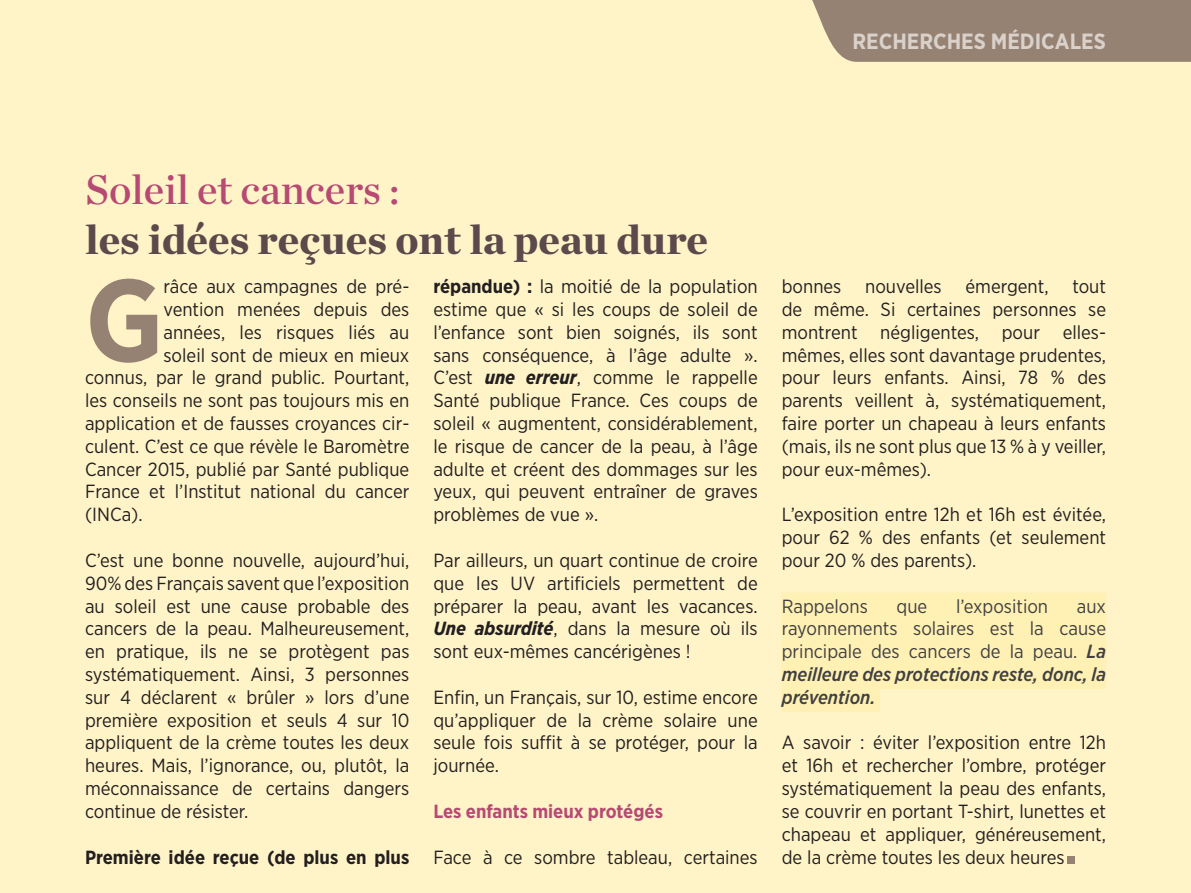
<style>
.page{position:relative;width:1191px;height:893px;background:#fff}
.page>*{position:absolute;margin:0;border:0;box-sizing:border-box;transform-origin:0 0}
.t1{font:700 116.8px "Gotham Narrow";color:#968273}
.t2{font:900 42px "Chronicle Deck";color:#5a4a4b}
.t3{font:42px "Chronicle Deck Semi";color:#b64a73}
.t4{font:700 22px "Gotham Narrow";color:#d9d1ca}
.t5{font:19px/22.8px "Gotham Narrow";color:#231f20;text-align:justify}
.t6{font:19px/22.8px "Gotham Narrow";color:#404041;text-align:justify}
.t7{font:700 19px "Gotham Narrow";color:#231f20}
.t8{font:700 19px "Gotham Narrow";color:#b64a73}
.s1{font-weight:700}
.s2{font-weight:700;font-style:italic}
.s3{font-weight:500;font-style:italic}
</style>
<div class="page">
<div style="left:0;top:0;width:1191px;height:892px;background:#fff4c8"></div>
<div style="left:781px;top:592px;width:325px;height:28px;background:#fff0b4"></div>
<div style="left:781px;top:615px;width:325px;height:28px;background:#fff0b4"></div>
<div style="left:781px;top:638px;width:325px;height:28px;background:#fff0b4"></div>
<div style="left:781px;top:661px;width:325px;height:28px;background:#fff0b4"></div>
<div style="left:781px;top:683px;width:99px;height:28px;background:#fff0b4"></div>
<div style="left:1067px;top:856px;width:8px;height:7px;background:#968273"></div>
<div style="left:812px;top:0;width:379px;height:62px;background:#968273"></div>
<p class="t4" style="left:852px;top:32px;width:255px">RECHERCHES MÉDICALES</p>
<h2 class="t3" style="left:85px;top:174px;width:316px">Soleil et cancers :</h2>
<h2 class="t2" style="left:85px;top:223px;width:624px">les idées reçues ont la peau dure</h2>
<h1 class="t1" style="left:85px;top:272px;width:80px">G</h1>
<p class="t5" style="left:163px;top:276px;width:247px">râce aux campagnes de pré-</p>
<p class="t5" style="left:163px;top:299px;width:247px">vention menées depuis des</p>
<p class="t5" style="left:163px;top:322px;width:247px">années, les risques liés au</p>
<p class="t5" style="left:163px;top:345px;width:247px">soleil sont de mieux en mieux</p>
<p class="t5" style="left:85px;top:367px;width:326px">connus, par le grand public. Pourtant,</p>
<p class="t5" style="left:85px;top:390px;width:326px">les conseils ne sont pas toujours mis en</p>
<p class="t5" style="left:85px;top:413px;width:326px">application et de fausses croyances cir-</p>
<p class="t5" style="left:85px;top:436px;width:326px">culent. C’est ce que révèle le Baromètre</p>
<p class="t5" style="left:85px;top:459px;width:326px">Cancer 2015, publié par Santé publique</p>
<p class="t5" style="left:85px;top:481px;width:326px">France et l’Institut national du cancer</p>
<p class="t5" style="left:85px;top:504px;width:59px">(INCa).</p>
<p class="t5" style="left:85px;top:550px;width:326px">C’est une bonne nouvelle, aujourd’hui, 90% des Français savent que l’exposition au soleil est une cause probable des cancers de la peau. Malheureusement, en pratique, ils ne se protègent pas systématiquement. Ainsi, 3 personnes sur 4 déclarent « brûler » lors d’une première exposition et seuls 4 sur 10 appliquent de la crème toutes les deux heures. Mais, l’ignorance, ou, plutôt, la méconnaissance de certains dangers continue de résister.</p>
<p class="t7" style="left:85px;top:848px;width:326px">Première idée reçue (de plus en plus</p>
<p class="t5" style="left:433px;top:276px;width:326px"><span class="s1">répandue) :</span> la moitié de la population estime que « si les coups de soleil de l’enfance sont bien soignés, ils sont sans conséquence, à l’âge adulte ».<br>C’est <span class="s2">une erreur</span>, comme le rappelle Santé publique France. Ces coups de soleil « augmentent, considérablement, le risque de cancer de la peau, à l’âge adulte et créent des dommages sur les yeux, qui peuvent entraîner de graves problèmes de vue ».</p>
<p class="t5" style="left:433px;top:550px;width:326px">Par ailleurs, un quart continue de croire que les UV artificiels permettent de préparer la peau, avant les vacances.<br><span class="s2">Une absurdité</span>, dans la mesure où ils sont eux-mêmes cancérigènes !</p>
<p class="t5" style="left:433px;top:687px;width:326px">Enfin, un Français, sur 10, estime encore qu’appliquer de la crème solaire une seule fois suffit à se protéger, pour la journée.</p>
<p class="t8" style="left:433px;top:803px;width:231px">Les enfants mieux protégés</p>
<p class="t5" style="left:433px;top:846px;width:326px">Face à ce sombre tableau, certaines</p>
<p class="t5" style="left:781px;top:276px;width:326px">bonnes nouvelles émergent, tout de même. Si certaines personnes se montrent négligentes, pour elles&shy;mêmes, elles sont davantage prudentes, pour leurs enfants. Ainsi, 78 % des parents veillent à, systématiquement, faire porter un chapeau à leurs enfants (mais, ils ne sont plus que 13 % à y veiller, pour eux-mêmes).</p>
<p class="t5" style="left:781px;top:504px;width:326px">L’exposition entre 12h et 16h est évitée, pour 62 % des enfants (et seulement pour 20 % des parents).</p>
<p class="t6" style="left:781px;top:595px;width:88px">Rappelons</p>
<p class="t6" style="left:896px;top:595px;width:32px">que</p>
<p class="t6" style="left:956px;top:595px;width:94px">l’exposition</p>
<p class="t6" style="left:781px;top:595px;width:326px;text-indent:295px">aux rayonnements solaires est la cause principale des cancers de la peau. <span class="s3">La meilleure des protections reste, donc, la prévention.</span></p>
<p class="t5" style="left:781px;top:732px;width:326px">A savoir : éviter l’exposition entre 12h et 16h et rechercher l’ombre, protéger systématiquement la peau des enfants, se couvrir en portant T-shirt, lunettes et chapeau et appliquer, généreusement, de la crème toutes les deux heures</p>
</div>
